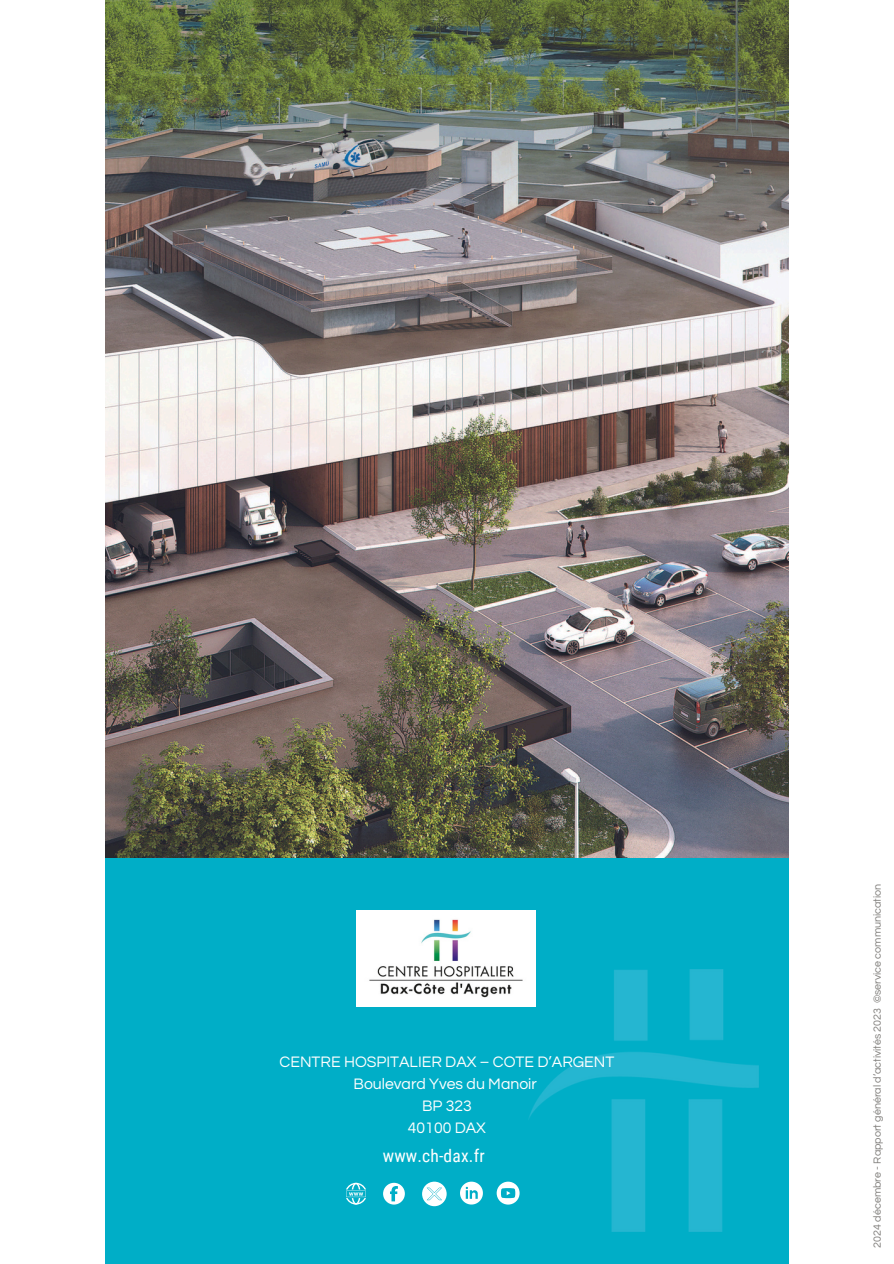
<style>
.page{position:relative;width:894px;height:1264px;background:#fff}
.page>*{position:absolute;margin:0;border:0;box-sizing:border-box;transform-origin:0 0}
.t1{font:17.55px "Roboto Condensed";letter-spacing:.01em;color:#fff}
.t2{font:15.75px/22px "Questrial";color:#fff;text-align:center}
.t3{font:10.8px "Questrial";color:#7f7d7a}
</style>
<div class="page">
<img style="left:105px;top:0;width:683px;height:857px">
<div style="left:105px;top:858px;width:683px;height:405px;background:#00aec7"></div>
<img style="left:528px;top:969px;width:230px;height:262px">
<img style="left:356px;top:910px;width:179px;height:96px">
<svg style="left:383px;top:1182px;width:21px;height:22px"></svg>
<svg style="left:460px;top:1181px;width:23px;height:23px"></svg>
<svg style="left:496px;top:1181px;width:23px;height:23px"></svg>
<svg style="left:346px;top:1182px;width:20px;height:22px"></svg>
<svg style="left:422px;top:1181px;width:24px;height:25px"></svg>
<p class="t2" style="left:279px;top:1050px;width:336px">CENTRE HOSPITALIER DAX – COTE D’ARGENT<br>Boulevard Yves du Manoir<br>BP 323<br>40100 DAX</p>
<p class="t1" style="left:382px;top:1145px;width:103px">www.ch-dax.fr</p>
<p class="t3" style="left:871px;top:1247px;width:365px;rotate:-90deg">2024 décembre - Rapport général d’activités 2023 ©service communication</p>
</div>
